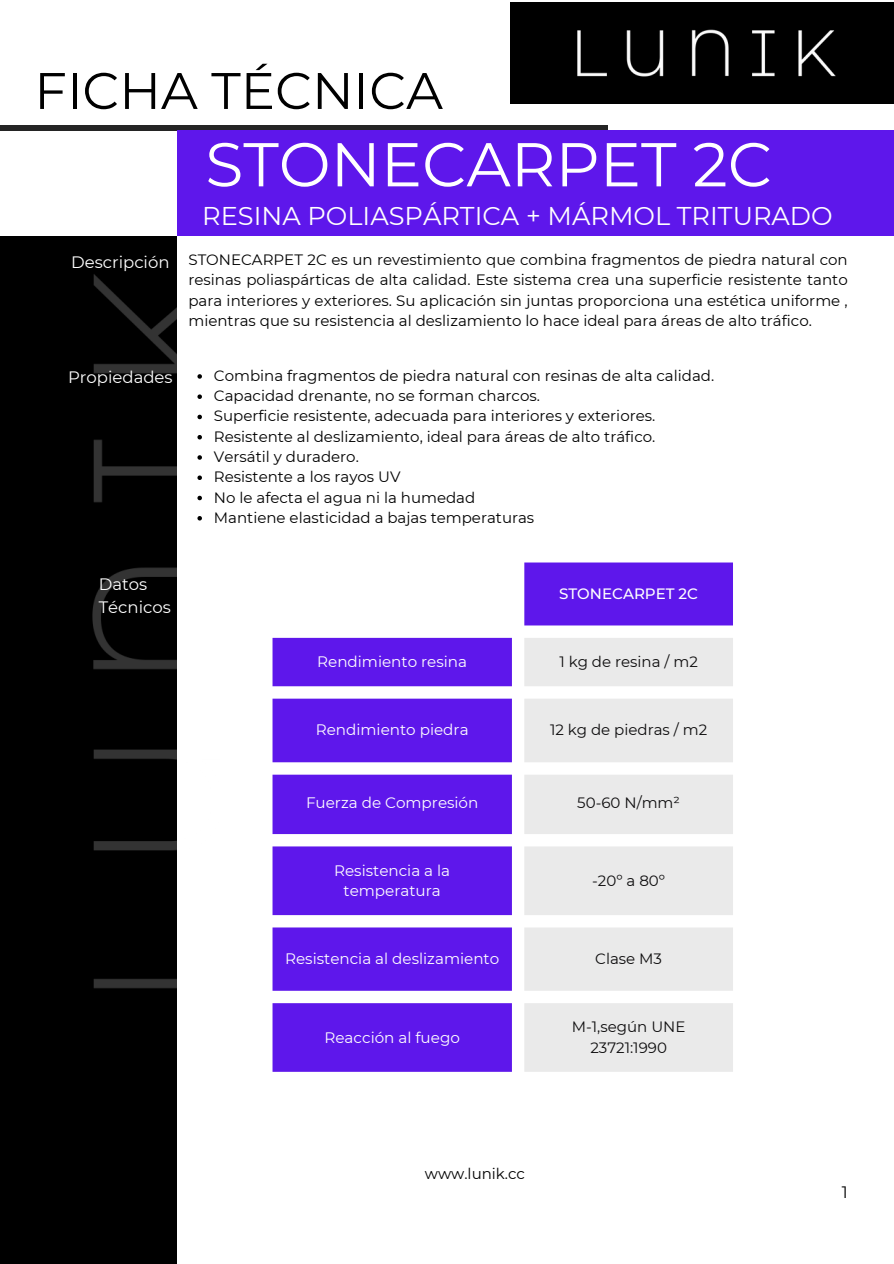
<style>
.page{position:relative;width:894px;height:1264px;background:#fff}
.page>*{position:absolute;margin:0;border:0;box-sizing:border-box;transform-origin:0 0}
.t1{font:61.65px "Montserrat";color:#fff}
.t2{font:51.3px "Montserrat";color:#000}
.t3{font:25.65px "Montserrat";color:#fff}
.t4{font:16.5px "Montserrat";color:#fff}
.t5{font:16.5px "Montserrat";color:#000}
.t6{font:15.15px/20.2px "Montserrat";color:#fff;text-align:center}
.t7{font:15px/20.2px "Montserrat";color:#000;text-align:justify}
.t8{font:15px/20.2px "Montserrat";color:#0e0d0e;text-align:center}
.t9{font:500 15px "Montserrat";color:#fff}
</style>
<div class="page">
<div style="left:0;top:236px;width:177px;height:1027px;background:#000"></div>
<img style="left:92px;top:274px;width:335px;height:798px">
<div style="left:0;top:125px;width:607px;height:5px;background:#242424"></div>
<div style="left:177px;top:130px;width:716px;height:106px;background:#5e17eb"></div>
<svg style="left:272px;top:562px;width:460px;height:509px;fill:#5e17eb"></svg>
<svg style="left:524px;top:638px;width:208px;height:433px;fill:#eaeaea"></svg>
<svg style="left:197px;top:374px;width:5px;height:5px"></svg>
<svg style="left:197px;top:394px;width:5px;height:5px"></svg>
<svg style="left:197px;top:415px;width:5px;height:4px"></svg>
<svg style="left:197px;top:435px;width:5px;height:4px"></svg>
<svg style="left:197px;top:455px;width:5px;height:5px"></svg>
<svg style="left:197px;top:475px;width:5px;height:5px"></svg>
<svg style="left:197px;top:496px;width:5px;height:4px"></svg>
<svg style="left:197px;top:516px;width:5px;height:4px"></svg>
<div style="left:509px;top:2px;width:384px;height:101px;background:#000"></div>
<img style="left:543px;top:29px;width:325px;height:101px">
<p class="t2" style="left:34px;top:59px;width:410px">FICHA TÉCNICA</p>
<p class="t4" style="left:71px;top:252px;width:100px">Descripción</p>
<p class="t4" style="left:68px;top:367px;width:106px">Propiedades</p>
<p class="t1" style="left:205px;top:127px;width:568px">STONECARPET 2C</p>
<p class="t3" style="left:202px;top:200px;width:631px">RESINA POLIASPÁRTICA + MÁRMOL TRITURADO</p>
<p class="t7" style="left:188px;top:249px;width:660px">STONECARPET 2C es un revestimiento que combina fragmentos de piedra natural con resinas poliaspárticas de alta calidad. Este sistema crea una superficie resistente tanto para interiores y exteriores. Su aplicación sin juntas proporciona una estética uniforme , mientras que su resistencia al deslizamiento lo hace ideal para áreas de alto tráfico.</p>
<p class="t7" style="left:214px;top:365px;width:501px">Combina fragmentos de piedra natural con resinas de alta calidad.</p>
<p class="t7" style="left:214px;top:386px;width:327px">Capacidad drenante, no se forman charcos.</p>
<p class="t7" style="left:214px;top:406px;width:443px">Superficie resistente, adecuada para interiores y exteriores.</p>
<p class="t7" style="left:214px;top:426px;width:443px">Resistente al deslizamiento, ideal para áreas de alto tráfico.</p>
<p class="t7" style="left:214px;top:446px;width:146px">Versátil y duradero.</p>
<p class="t7" style="left:214px;top:467px;width:188px">Resistente a los rayos UV</p>
<p class="t7" style="left:214px;top:487px;width:263px">No le afecta el agua ni la humedad</p>
<p class="t7" style="left:214px;top:507px;width:322px">Mantiene elasticidad a bajas temperaturas</p>
<p class="t4" style="left:99px;top:574px;width:50px">Datos</p>
<h2 class="t4" style="left:99px;top:596px;width:73px">Técnicos</h2>
<h1 class="t9" style="left:559px;top:584px;width:140px">STONECARPET 2C</h1>
<h3 class="t6" style="left:317px;top:651px;width:151px">Rendimiento resina</h3>
<p class="t8" style="left:559px;top:651px;width:140px">1 kg de resina / m2</p>
<p class="t6" style="left:316px;top:719px;width:154px">Rendimiento piedra</p>
<p class="t8" style="left:550px;top:719px;width:159px">12 kg de piedras / m2</p>
<p class="t6" style="left:306px;top:792px;width:174px">Fuerza de Compresión</p>
<p class="t8" style="left:577px;top:793px;width:104px">50-60 N/mm²</p>
<p class="t6" style="left:334px;top:860px;width:118px">Resistencia a la temperatura</p>
<p class="t8" style="left:592px;top:870px;width:74px">-20º a 80º</p>
<p class="t6" style="left:285px;top:947px;width:215px">Resistencia al deslizamiento</p>
<p class="t8" style="left:595px;top:948px;width:68px">Clase M3</p>
<p class="t6" style="left:324px;top:1027px;width:137px">Reacción al fuego</p>
<p class="t8" style="left:571px;top:1016px;width:115px">M-1,según UNE<br>23721:1990</p>
<p class="t7" style="left:425px;top:1163px;width:102px">www.lunik.cc</p>
<p class="t5" style="left:841px;top:1182px;width:7px">1</p>
</div>
